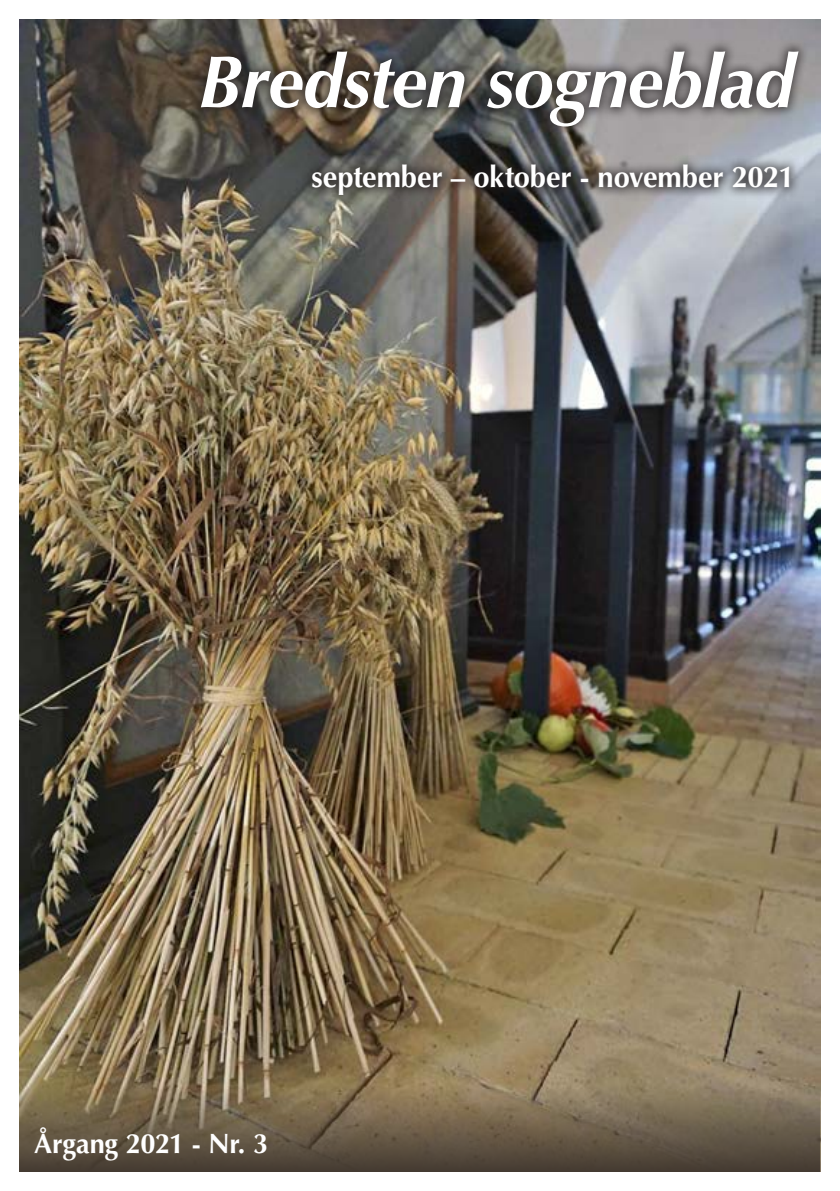
<style>
.page{position:relative;width:840px;height:1191px;background:#fff}
.page>*{position:absolute;margin:0;border:0;box-sizing:border-box;transform-origin:0 0}
.t1{font:italic 700 74px "Optima LT Std";letter-spacing:-.015em;color:#fff}
.t2{font:700 30px "Optima LT Std";letter-spacing:-.005em;color:#fff}
.t3{font:700 28px "Optima LT Std";letter-spacing:-.005em;color:#fff}
</style>
<div class="page">
<svg style="left:819px;top:133px;width:2px;height:275px"></svg>
<svg style="left:819px;top:408px;width:2px;height:402px"></svg>
<svg style="left:19px;top:312px;width:1px;height:214px"></svg>
<img style="left:20px;top:20px;width:799px;height:1066px">
<div style="left:189px;top:39px;width:620px;height:168px;background:#231f20;opacity:.75"></div>
<svg style="left:20px;top:1086px;width:799px;height:85px;background:#6c5f4a"></svg>
<h1 class="t1" style="left:198px;top:38px;width:597px">Bredsten sogneblad</h1>
<p class="t2" style="left:311px;top:160px;width:484px">september – oktober - november 2021</p>
<p class="t3" style="left:34px;top:1127px;width:235px">Årgang 2021 - Nr. 3</p>
</div>
